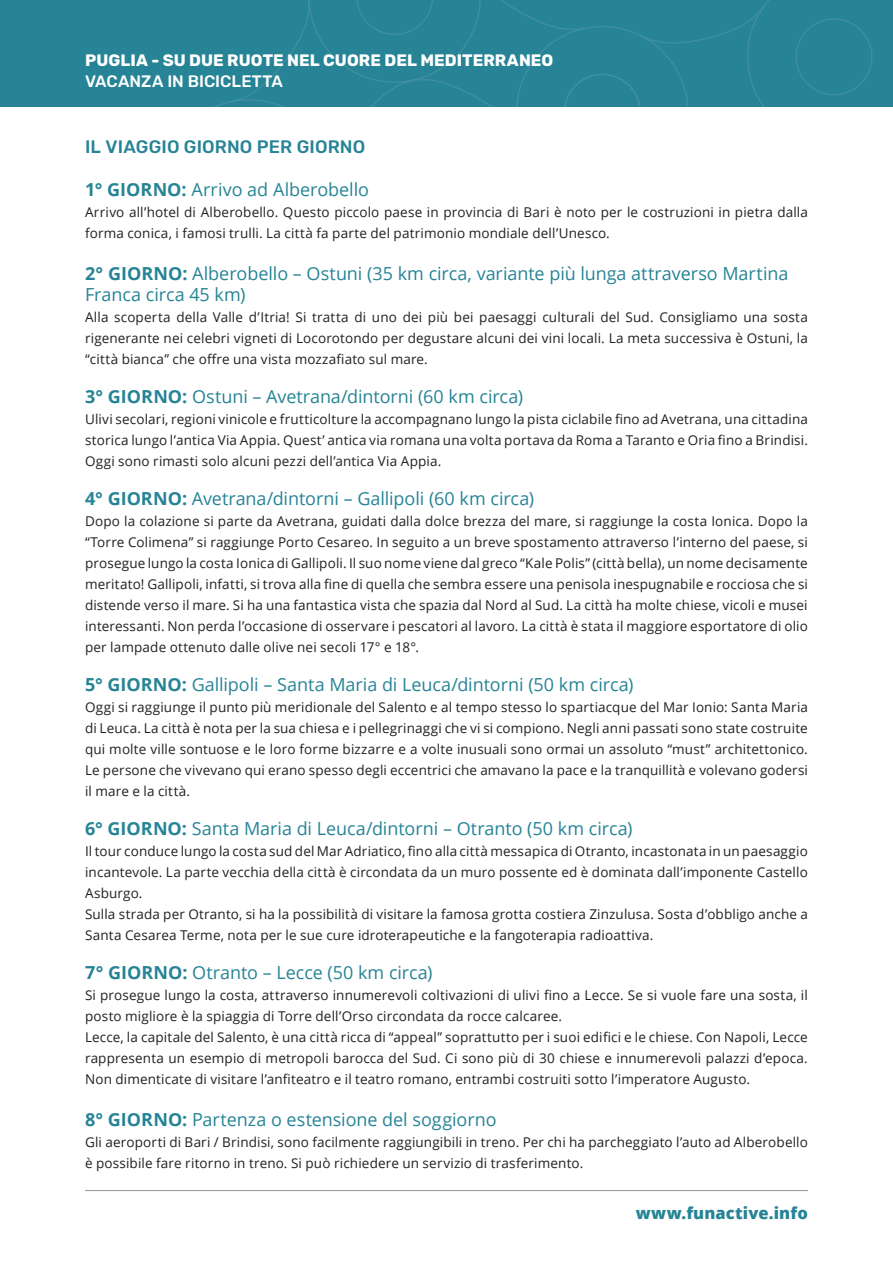
<style>
.page{position:relative;width:893px;height:1263px;background:#fff}
.page>*{position:absolute;margin:0;border:0;box-sizing:border-box;transform-origin:0 0}
.t1{font:18px/21px "Open Sans";letter-spacing:-.005em;color:#268496}
.t2{font:500 18px "Rubik";letter-spacing:.005em;color:#268496}
.t3{font:700 16.5px "Rubik";letter-spacing:.005em;color:#fff}
.t4{font:500 16.5px "Rubik";color:#fff}
.t5{font:800 16.5px "Open Sans";letter-spacing:.01em;color:#268496}
.t6{font:13.5px/21px "Open Sans";letter-spacing:.01em;color:#231f20}
.s1{font-weight:700}
</style>
<div class="page">
<div style="left:0;top:0;width:893px;height:106px;background:#268496"></div>
<svg style="left:216px;top:0;width:657px;height:106px"></svg>
<hr style="left:85px;top:1190px;width:723px;height:1px;background:#939598">
<p class="t3" style="left:85px;top:51px;width:470px">PUGLIA - SU DUE RUOTE NEL CUORE DEL MEDITERRANEO</p>
<p class="t4" style="left:85px;top:72px;width:199px">VACANZA IN BICICLETTA</p>
<h1 class="t2" style="left:85px;top:136px;width:124px">Il VIAGGIO GIORNO</h1>
<h1 class="t2" style="left:257px;top:136px;width:65px">PER GIORNO</h1>
<h1 class="t1" style="left:85px;top:179px;width:286px"><span class="s1">1° GIORNO:</span> Arrivo ad Alberobello</h1>
<p class="t6" style="left:85px;top:201px;width:724px">Arrivo all’hotel di Alberobello. Questo piccolo paese in provincia di Bari è noto per le costruzioni in pietra dalla forma conica, i famosi trulli. La città fa parte del patrimonio mondiale dell’Unesco.</p>
<h1 class="t1" style="left:85px;top:263px;width:705px"><span class="s1">2° GIORNO:</span> Alberobello – Ostuni (35 km circa, variante più lunga attraverso Martina<br>Franca circa 45 km)</h1>
<p class="t6" style="left:85px;top:306px;width:724px;text-align:justify">Alla scoperta della Valle d’Itria! Si tratta di uno dei più bei paesaggi culturali del Sud. Consigliamo una sosta rigenerante nei celebri vigneti di Locorotondo per degustare alcuni dei vini locali. La meta successiva è Ostuni, la “città bianca” che offre una vista mozzafiato sul mare.</p>
<h1 class="t1" style="left:85px;top:386px;width:439px"><span class="s1">3° GIORNO:</span> Ostuni – Avetrana/dintorni (60 km circa)</h1>
<p class="t6" style="left:85px;top:408px;width:724px;text-align:justify">Ulivi secolari, regioni vinicole e frutticolture la accompagnano lungo la pista ciclabile fino ad Avetrana, una cittadina storica lungo l’antica Via Appia. Quest’ antica via romana una volta portava da Roma a Taranto e Oria fino a Brindisi.<br>Oggi sono rimasti solo alcuni pezzi dell’antica Via Appia.</p>
<h1 class="t1" style="left:85px;top:488px;width:450px"><span class="s1">4° GIORNO:</span> Avetrana/dintorni – Gallipoli (60 km circa)</h1>
<p class="t6" style="left:85px;top:510px;width:724px;text-align:justify">Dopo la colazione si parte da Avetrana, guidati dalla dolce brezza del mare, si raggiunge la costa Ionica. Dopo la “Torre Colimena” si raggiunge Porto Cesareo. In seguito a un breve spostamento attraverso l’interno del paese, si prosegue lungo la costa Ionica di Gallipoli. Il suo nome viene dal greco “Kale Polis” (città bella), un nome decisamente meritato! Gallipoli, infatti, si trova alla fine di quella che sembra essere una penisola inespugnabile e rocciosa che si distende verso il mare. Si ha una fantastica vista che spazia dal Nord al Sud. La città ha molte chiese, vicoli e musei interessanti. Non perda l’occasione di osservare i pescatori al lavoro. La città è stata il maggiore esportatore di olio per lampade ottenuto dalle olive nei secoli 17° e 18°.</p>
<h1 class="t1" style="left:85px;top:674px;width:550px"><span class="s1">5° GIORNO:</span> Gallipoli – Santa Maria di Leuca/dintorni (50 km circa)</h1>
<p class="t6" style="left:85px;top:696px;width:724px;text-align:justify">Oggi si raggiunge il punto più meridionale del Salento e al tempo stesso lo spartiacque del Mar Ionio: Santa Maria di Leuca. La città è nota per la sua chiesa e i pellegrinaggi che vi si compiono. Negli anni passati sono state costruite qui molte ville sontuose e le loro forme bizzarre e a volte inusuali sono ormai un assoluto “must” architettonico.<br>Le persone che vivevano qui erano spesso degli eccentrici che amavano la pace e la tranquillità e volevano godersi il mare e la città.</p>
<h1 class="t1" style="left:85px;top:818px;width:549px"><span class="s1">6° GIORNO:</span> Santa Maria di Leuca/dintorni – Otranto (50 km circa)</h1>
<p class="t6" style="left:85px;top:840px;width:724px">Il tour conduce lungo la costa sud del Mar Adriatico, fino alla città messapica di Otranto, incastonata in un paesaggio incantevole. La parte vecchia della città è circondata da un muro possente ed è dominata dall’imponente Castello Asburgo.<br>Sulla strada per Otranto, si ha la possibilità di visitare la famosa grotta costiera Zinzulusa. Sosta d’obbligo anche a Santa Cesarea Terme, nota per le sue cure idroterapeutiche e la fangoterapia radioattiva.</p>
<h1 class="t1" style="left:85px;top:962px;width:349px"><span class="s1">7° GIORNO:</span> Otranto – Lecce (50 km circa)</h1>
<p class="t6" style="left:85px;top:984px;width:724px">Si prosegue lungo la costa, attraverso innumerevoli coltivazioni di ulivi fino a Lecce. Se si vuole fare una sosta, il posto migliore è la spiaggia di Torre dell’Orso circondata da rocce calcaree.<br>Lecce, la capitale del Salento, è una città ricca di “appeal” soprattutto per i suoi edifici e le chiese. Con Napoli, Lecce rappresenta un esempio di metropoli barocca del Sud. Ci sono più di 30 chiese e innumerevoli palazzi d’epoca.<br>Non dimenticate di visitare l’anfiteatro e il teatro romano, entrambi costruiti sotto l’imperatore Augusto.</p>
<h1 class="t1" style="left:85px;top:1109px;width:413px"><span class="s1">8° GIORNO:</span> Partenza o estensione del soggiorno</h1>
<p class="t6" style="left:85px;top:1131px;width:724px">Gli aeroporti di Bari / Brindisi, sono facilmente raggiungibili in treno. Per chi ha parcheggiato l’auto ad Alberobello è possibile fare ritorno in treno. Si può richiedere un servizio di trasferimento.</p>
<p class="t5" style="left:636px;top:1200px;width:174px">www.funactive.info</p>
</div>
